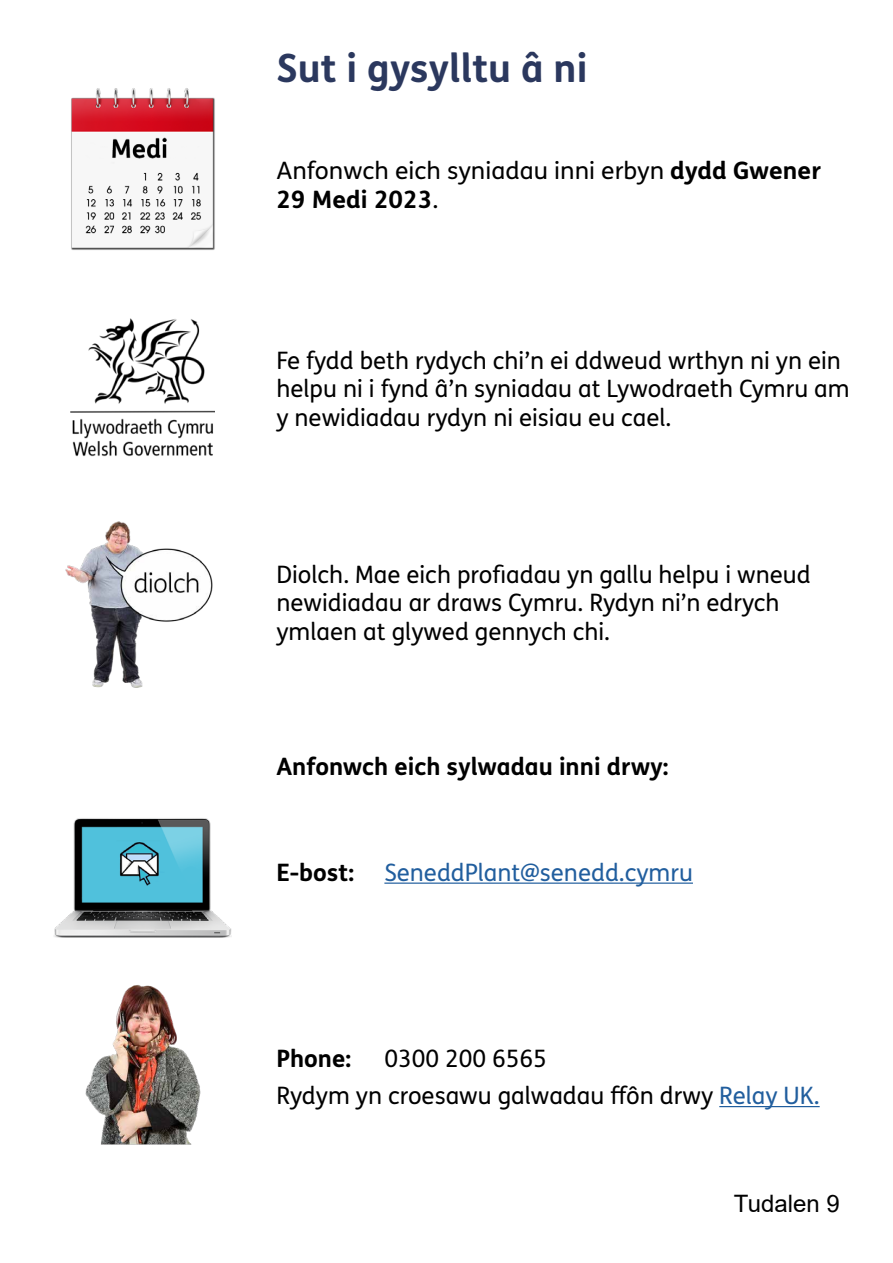
<style>
.page{position:relative;width:893px;height:1263px;background:#fff}
.page>*{position:absolute;margin:0;border:0;box-sizing:border-box;transform-origin:0 0}
.t1{font:700 39px "FS Me Pro";color:#2b385e}
.Bodytext{font:24px/28.8px "FS Me Pro";color:#000}
.Bodytext-2{font:700 24px "FS Me Pro";color:#000}
.Bodytext-3{font:24px "FS Me Pro";color:#215e9e}
.t2{font:24px "Arial";color:#000}
.s1{font-weight:700}
.s2{color:#215e9e}
</style>
<div class="page">
<hr style="left:384px;top:882px;width:309px;height:2px;background:#215e9e">
<hr style="left:719px;top:1106px;width:101px;height:1px;background:#215e9e">
<img style="left:71px;top:88px;width:144px;height:162px">
<img style="left:65px;top:521px;width:148px;height:167px">
<img style="left:70px;top:318px;width:144px;height:139px">
<img style="left:54px;top:818px;width:178px;height:120px">
<img style="left:85px;top:985px;width:116px;height:160px">
<h2 class="t1" style="left:276px;top:38px;width:313px">Sut i gysylltu â ni</h2>
<p class="Bodytext" style="left:276px;top:156px;width:546px">Anfonwch eich syniadau inni erbyn <span class="s1">dydd Gwener<br>29 Medi 2023</span>.</p>
<p class="Bodytext" style="left:276px;top:345px;width:575px">Fe fydd beth rydych chi’n ei ddweud wrthyn ni yn ein helpu ni i fynd â’n syniadau at Lywodraeth Cymru am y newidiadau rydyn ni eisiau eu cael.</p>
<p class="Bodytext" style="left:276px;top:559px;width:536px">Diolch. Mae eich profiadau yn gallu helpu i wneud newidiadau ar draws Cymru. Rydyn ni’n edrych ymlaen at glywed gennych chi.</p>
<p class="Bodytext-2" style="left:276px;top:748px;width:394px">Anfonwch eich sylwadau inni drwy:</p>
<p class="Bodytext-2" style="left:276px;top:854px;width:79px">E-bost:</p>
<p class="Bodytext-3" style="left:384px;top:856px;width:310px">SeneddPlant@senedd.cymru</p>
<p class="Bodytext-2" style="left:276px;top:1040px;width:76px">Phone:</p>
<p class="Bodytext" style="left:384px;top:1043px;width:164px">0300 200 6565</p>
<p class="Bodytext" style="left:276px;top:1081px;width:545px">Rydym yn croesawu galwadau ffôn drwy <span class="s2">Relay UK.</span></p>
<p class="t2" style="left:734px;top:1187px;width:107px">Tudalen 9</p>
</div>
